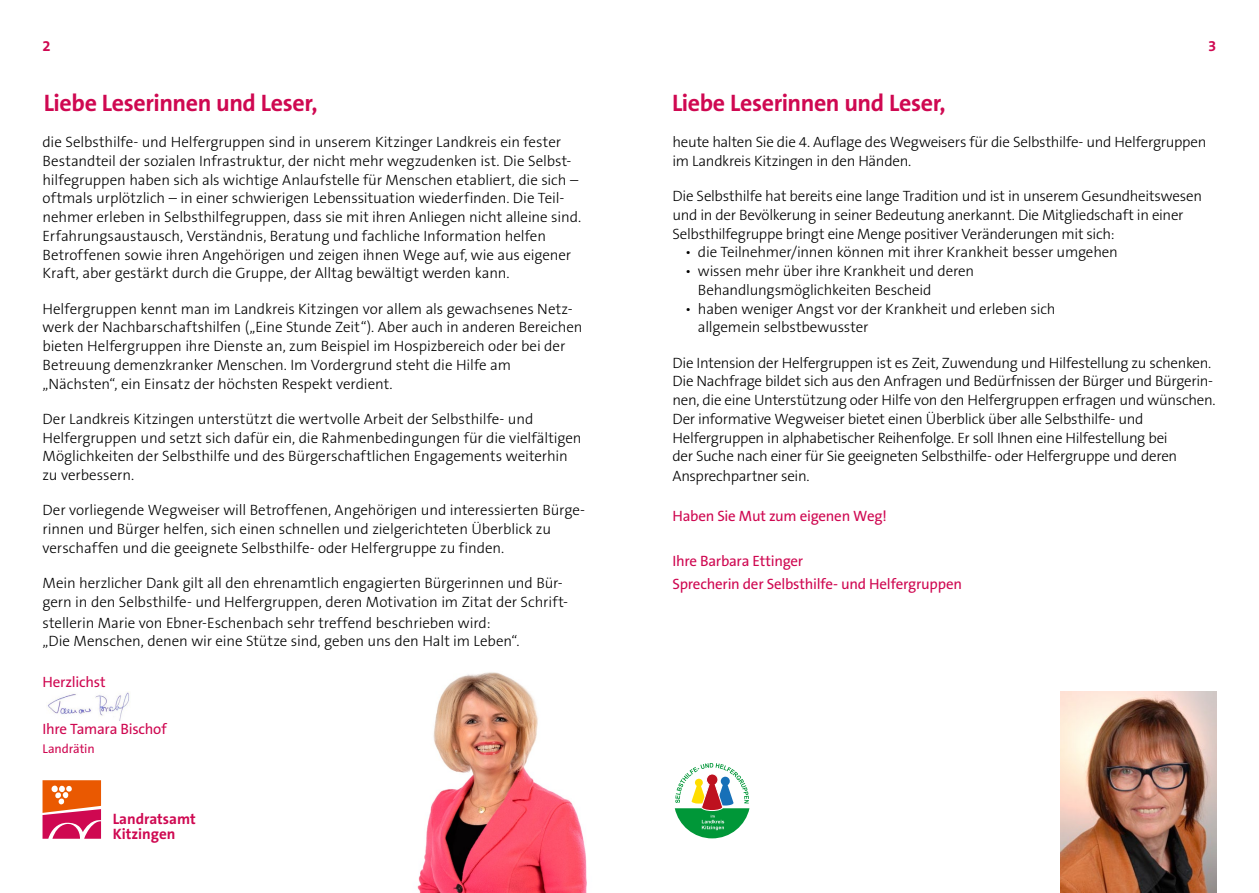
<style>
.page{position:relative;width:1259px;height:893px;background:#fff}
.page>*{position:absolute;margin:0;border:0;box-sizing:border-box;transform-origin:0 0}
.t1{font:700 24px "The Sans B7";letter-spacing:-.015em;color:#cf0851}
.t2{font:700 15.15px/15.1px "The Sans B7";color:#cf0851}
.t3{font:300 15px/18.8px "The Sans B3";letter-spacing:-.01em;color:#000}
.t4{font:15px/23.7px "The Sans B5 Plain";letter-spacing:-.015em;color:#cf0851}
.t5{font:700 15px "The Sans B7";color:#cf0851}
.t6{font:12.75px "The Sans B5 Plain";letter-spacing:-.01em;color:#cf0851}
</style>
<div class="page">
<img style="left:48px;top:692px;width:81px;height:29px">
<img style="left:1060px;top:691px;width:156px;height:202px">
<div style="left:671px;top:760px;width:81px;height:81px;border:1px solid #fff;border-radius:50%"></div>
<svg style="left:675px;top:763px;width:74px;height:75px"></svg>
<svg style="left:43px;top:780px;width:58px;height:59px;background:#e25349"></svg>
<img style="left:417px;top:672px;width:170px;height:221px">
<p class="t5" style="left:43px;top:38px;width:10px">2</p>
<p class="t5" style="left:1208px;top:38px;width:10px">3</p>
<h1 class="t1" style="left:44px;top:90px;width:275px">Liebe Leserinnen und Leser,</h1>
<p class="t3" style="left:43px;top:133px;width:540px">die Selbsthilfe- und Helfergruppen sind in unserem Kitzinger Landkreis ein fester Bestandteil der sozialen Infrastruktur, der nicht mehr wegzudenken ist. Die Selbst&shy;hilfegruppen haben sich als wichtige Anlaufstelle für Menschen etabliert, die sich – oftmals urplötzlich – in einer schwierigen Lebenssituation wiederfinden. Die Teil&shy;nehmer erleben in Selbsthilfegruppen, dass sie mit ihren Anliegen nicht alleine sind.<br>Erfahrungsaustausch, Verständnis, Beratung und fachliche Information helfen Betroffenen sowie ihren Angehörigen und zeigen ihnen Wege auf, wie aus eigener Kraft, aber gestärkt durch die Gruppe, der Alltag bewältigt werden kann.</p>
<p class="t3" style="left:43px;top:300px;width:541px">Helfergruppen kennt man im Landkreis Kitzingen vor allem als gewachsenes Netz&shy;werk der Nachbarschaftshilfen („Eine Stunde Zeit“). Aber auch in anderen Bereichen bieten Helfergruppen ihre Dienste an, zum Beispiel im Hospizbereich oder bei der Betreuung demenzkranker Menschen. Im Vordergrund steht die Hilfe am „Nächsten“, ein Einsatz der höchsten Respekt verdient.</p>
<p class="t3" style="left:43px;top:410px;width:540px">Der Landkreis Kitzingen unterstützt die wertvolle Arbeit der Selbsthilfe- und Helfergruppen und setzt sich dafür ein, die Rahmenbedingungen für die vielfältigen Möglichkeiten der Selbsthilfe und des Bürgerschaftlichen Engagements weiterhin zu verbessern.</p>
<p class="t3" style="left:43px;top:501px;width:544px">Der vorliegende Wegweiser will Betroffenen, Angehörigen und interessierten Bürge&shy;rinnen und Bürger helfen, sich einen schnellen und zielgerichteten Überblick zu verschaffen und die geeignete Selbsthilfe- oder Helfergruppe zu finden.</p>
<p class="t3" style="left:43px;top:574px;width:527px">Mein herzlicher Dank gilt all den ehrenamtlich engagierten Bürgerinnen und Bür&shy;gern in den Selbsthilfe- und Helfergruppen, deren Motivation im Zitat der Schrift-</p>
<p class="t3" style="left:43px;top:614px;width:479px">stellerin Marie von Ebner-Eschenbach sehr treffend beschrieben wird: „Die Menschen, denen wir eine Stütze sind, geben uns den Halt im Leben“.</p>
<p class="t4" style="left:43px;top:670px;width:65px">Herzlichst</p>
<p class="t4" style="left:43px;top:718px;width:126px">Ihre Tamara Bischof</p>
<p class="t6" style="left:43px;top:742px;width:54px">Landrätin</p>
<p class="t2" style="left:113px;top:811px;width:84px">Landratsamt<br>Kitzingen</p>
<h1 class="t1" style="left:672px;top:90px;width:275px">Liebe Leserinnen und Leser,</h1>
<p class="t3" style="left:672px;top:133px;width:535px">heute halten Sie die 4. Auflage des Wegweisers für die Selbsthilfe- und Helfergruppen im Landkreis Kitzingen in den Händen.</p>
<p class="t3" style="left:672px;top:187px;width:531px">Die Selbsthilfe hat bereits eine lange Tradition und ist in unserem Gesundheitswesen und in der Bevölkerung in seiner Bedeutung anerkannt. Die Mitgliedschaft in einer<br>Selbsthilfegruppe bringt eine Menge positiver Veränderungen mit sich:</p>
<p class="t3" style="left:685px;top:243px;width:434px">• die Teilnehmer/innen können mit ihrer Krankheit besser umgehen</p>
<p class="t3" style="left:698px;top:262px;width:278px;text-indent:-13px">• wissen mehr über ihre Krankheit und deren<br>Behandlungsmöglichkeiten Bescheid</p>
<p class="t3" style="left:698px;top:300px;width:359px;text-indent:-13px">• haben weniger Angst vor der Krankheit und erleben sich allgemein selbstbewusster</p>
<p class="t3" style="left:672px;top:354px;width:544px">Die Intension der Helfergruppen ist es Zeit, Zuwendung und Hilfestellung zu schenken.<br>Die Nachfrage bildet sich aus den Anfragen und Bedürfnissen der Bürger und Bürgerin&shy;nen, die eine Unterstützung oder Hilfe von den Helfergruppen erfragen und wünschen.<br>Der informative Wegweiser bietet einen Überblick über alle Selbsthilfe- und Helfergruppen in alphabetischer Reihenfolge. Er soll Ihnen eine Hilfestellung bei<br>der Suche nach einer für Sie geeigneten Selbsthilfe- oder Helfergruppe und deren Ansprechpartner sein.</p>
<p class="t4" style="left:672px;top:505px;width:216px">Haben Sie Mut zum eigenen Weg!</p>
<p class="t4" style="left:672px;top:549px;width:291px">Ihre Barbara Ettinger<br>Sprecherin der Selbsthilfe- und Helfergruppen</p>
</div>
